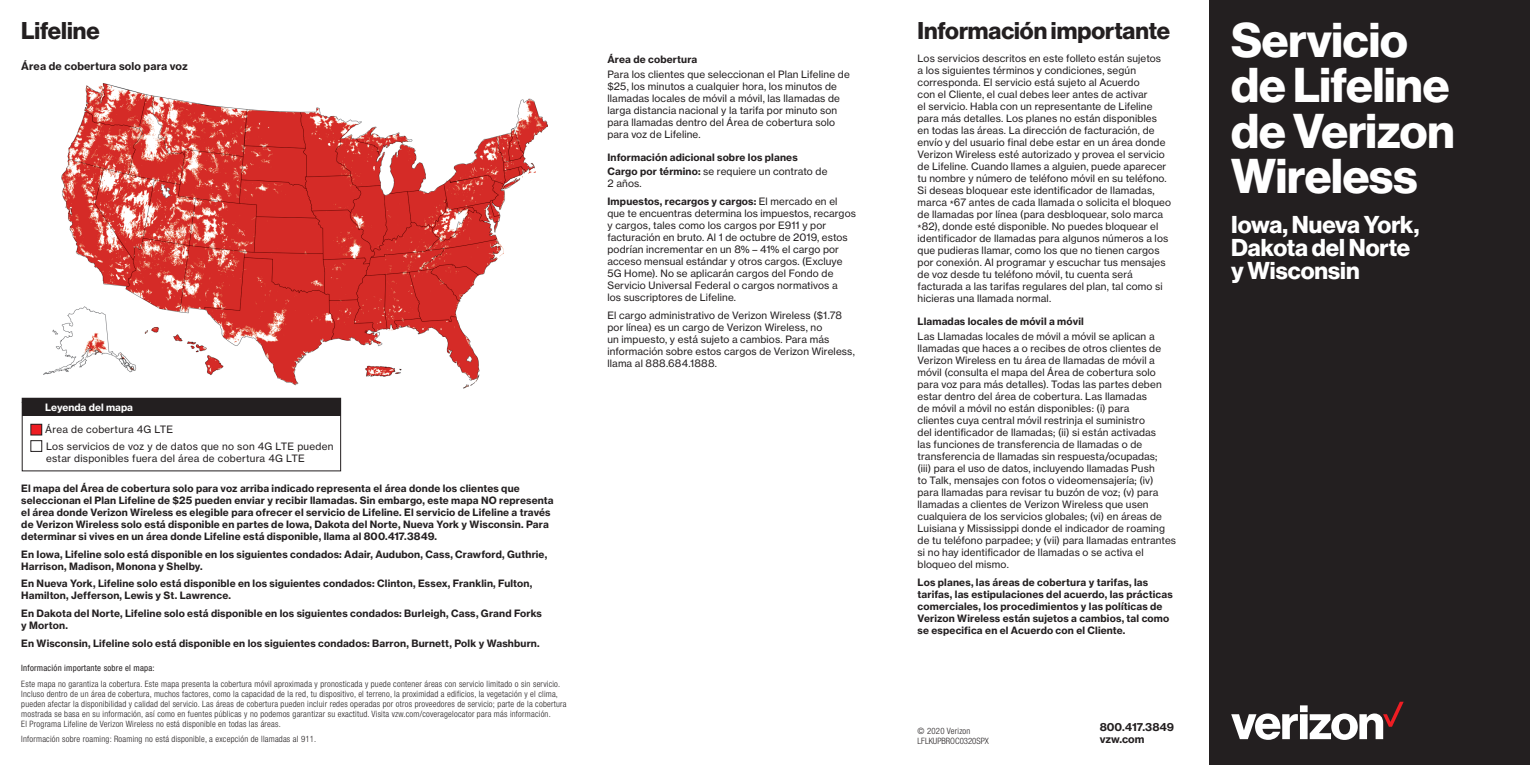
<style>
.page{position:relative;width:1530px;height:765px;background:#fff}
.page>*{position:absolute;margin:0;border:0;box-sizing:border-box;transform-origin:0 0}
.POD_mainHead{font:700 47.75px/45.4px "Verizon NHGDS";letter-spacing:-.005em;color:#fff}
.POD_mainHead-2{font:700 23.88px/22.8px "Verizon NHGDS";color:#fff}
.t1{font:700 23.75px "Verizon NHGDS";color:#231f20}
.t2{font:700 10.62px/12.8px "Verizon NHGTX";letter-spacing:.005em;color:#231f20}
.t3{font:10px/12px "Verizon NHGTX";letter-spacing:.015em;color:#231f20}
.t4{font:700 10px/12px "Verizon NHGTX";letter-spacing:.015em;color:#231f20}
.t5{font:700 10px "Verizon NHGTX";color:#fff}
.t6{font:300 condensed 8.75px/10px "Helvetica Neue LT Std";letter-spacing:.025em;color:#231f20}
.t7{font:condensed 8.75px "Helvetica Neue LT Std";letter-spacing:.025em;color:#231f20}
.t8{font:300 condensed 8.75px "Helvetica Neue LT Std";color:#231f20}
.s1{font-weight:700}
</style>
<div class="page">
<div style="left:1209px;top:0;width:321px;height:765px;background:#231f20"></div>
<svg style="left:1231px;top:702px;width:173px;height:38px"></svg>
<img style="left:43px;top:84px;width:504px;height:305px">
<div style="left:22px;top:398px;width:319px;height:18px;background:#231f20"></div>
<div style="left:22px;top:398px;width:319px;height:73px;border:1px solid #231f20"></div>
<hr style="left:22px;top:402px;width:172px;height:1px;background:#231f20">
<div style="left:31px;top:424px;width:11px;height:11px;background:#ee1d23"></div>
<div style="left:30px;top:424px;width:12px;height:11px;border:1px solid #231f20"></div>
<div style="left:30px;top:440px;width:12px;height:12px;border:1px solid #231f20"></div>
<p class="t1" style="left:21px;top:17px;width:80px">Lifeline</p>
<p class="t2" style="left:21px;top:60px;width:168px">Área de cobertura solo para voz</p>
<p class="t5" style="left:45px;top:401px;width:89px">Leyenda del mapa</p>
<p class="t3" style="left:46px;top:440px;width:289px">Los servicios de voz y de datos que no son 4G LTE pueden estar disponibles fuera del área de cobertura 4G LTE</p>
<p class="t3" style="left:45px;top:423px;width:129px">Área de cobertura 4G LTE</p>
<p class="t4" style="left:21px;top:482px;width:534px">El mapa del Área de cobertura solo para voz arriba indicado representa el área donde los clientes que seleccionan el Plan Lifeline de $25 pueden enviar y recibir llamadas. Sin embargo, este mapa NO representa el área donde Verizon Wireless es elegible para ofrecer el servicio de Lifeline. El servicio de Lifeline a través de Verizon Wireless solo está disponible en partes de Iowa, Dakota del Norte, Nueva York y Wisconsin. Para determinar si vives en un área donde Lifeline está disponible, llama al 800.417.3849.</p>
<p class="t4" style="left:21px;top:548px;width:527px">En Iowa, Lifeline solo está disponible en los siguientes condados: Adair, Audubon, Cass, Crawford, Guthrie,<br>Harrison, Madison, Monona y Shelby.</p>
<p class="t4" style="left:21px;top:578px;width:513px">En Nueva York, Lifeline solo está disponible en los siguientes condados: Clinton, Essex, Franklin, Fulton,<br>Hamilton, Jefferson, Lewis y St. Lawrence.</p>
<p class="t4" style="left:21px;top:607px;width:522px">En Dakota del Norte, Lifeline solo está disponible en los siguientes condados: Burleigh, Cass, Grand Forks y Morton.</p>
<p class="t4" style="left:21px;top:637px;width:520px">En Wisconsin, Lifeline solo está disponible en los siguientes condados: Barron, Burnett, Polk y Washburn.</p>
<p class="t7" style="left:21px;top:663px;width:135px">Información importante sobre el mapa:</p>
<p class="t6" style="left:21px;top:679px;width:547px">Este mapa no garantiza la cobertura. Este mapa presenta la cobertura móvil aproximada y pronosticada y puede contener áreas con servicio limitado o sin servicio.<br>Incluso dentro de un área de cobertura, muchos factores, como la capacidad de la red, tu dispositivo, el terreno, la proximidad a edificios, la vegetación y el clima, pueden afectar la disponibilidad y calidad del servicio. Las áreas de cobertura pueden incluir redes operadas por otros proveedores de servicio; parte de la cobertura mostrada se basa en su información, así como en fuentes públicas y no podemos garantizar su exactitud. Visita vzw.com/coveragelocator para más información.<br>El Programa Lifeline de Verizon Wireless no está disponible en todas las áreas.</p>
<p class="t6" style="left:21px;top:734px;width:297px">Información sobre roaming: Roaming no está disponible, a excepción de llamadas al 911.</p>
<p class="t4" style="left:608px;top:53px;width:91px">Área de cobertura</p>
<p class="t3" style="left:608px;top:68px;width:244px">Para los clientes que seleccionan el Plan Lifeline de $25, los minutos a cualquier hora, los minutos de llamadas locales de móvil a móvil, las llamadas de larga distancia nacional y la tarifa por minuto son para llamadas dentro del Área de cobertura solo para voz de Lifeline.</p>
<p class="t4" style="left:608px;top:151px;width:192px">Información adicional sobre los planes</p>
<p class="t3" style="left:608px;top:166px;width:221px"><span class="s1">Cargo por término:</span> se requiere un contrato de<br>2 años.</p>
<p class="t3" style="left:608px;top:195px;width:250px"><span class="s1">Impuestos, recargos y cargos:</span> El mercado en el que te encuentras determina los impuestos, recargos y cargos, tales como los cargos por E911 y por facturación en bruto. Al 1 de octubre de 2019, estos podrían incrementar en un 8% – 41% el cargo por acceso mensual estándar y otros cargos. (Excluye 5G Home). No se aplicarán cargos del Fondo de Servicio Universal Federal o cargos normativos a<br>los suscriptores de Lifeline.</p>
<p class="t3" style="left:608px;top:309px;width:249px">El cargo administrativo de Verizon Wireless ($1.78 por línea) es un cargo de Verizon Wireless, no<br>un impuesto, y está sujeto a cambios. Para más información sobre estos cargos de Verizon Wireless, llama al 888.684.1888.</p>
<p class="t1" style="left:918px;top:17px;width:254px">Información importante</p>
<p class="t3" style="left:918px;top:52px;width:255px">Los servicios descritos en este folleto están sujetos<br>a los siguientes términos y condiciones, según corresponda. El servicio está sujeto al Acuerdo<br>con el Cliente, el cual debes leer antes de activar<br>el servicio. Habla con un representante de Lifeline para más detalles. Los planes no están disponibles en todas las áreas. La dirección de facturación, de envío y del usuario final debe estar en un área donde Verizon Wireless esté autorizado y provea el servicio de Lifeline. Cuando llames a alguien, puede aparecer tu nombre y número de teléfono móvil en su teléfono.<br>Si deseas bloquear este identificador de llamadas, marca *67 antes de cada llamada o solicita el bloqueo de llamadas por línea (para desbloquear, solo marca *82), donde esté disponible. No puedes bloquear el identificador de llamadas para algunos números a los que pudieras llamar, como los que no tienen cargos por conexión. Al programar y escuchar tus mensajes de voz desde tu teléfono móvil, tu cuenta será facturada a las tarifas regulares del plan, tal como si hicieras una llamada normal.</p>
<p class="t4" style="left:918px;top:316px;width:168px">Llamadas locales de móvil a móvil</p>
<p class="t3" style="left:918px;top:330px;width:260px">Las Llamadas locales de móvil a móvil se aplican a llamadas que haces a o recibes de otros clientes de Verizon Wireless en tu área de llamadas de móvil a móvil (consulta el mapa del Área de cobertura solo para voz para más detalles). Todas las partes deben estar dentro del área de cobertura. Las llamadas<br>de móvil a móvil no están disponibles: (i) para<br>clientes cuya central móvil restrinja el suministro<br>del identificador de llamadas; (ii) si están activadas<br>las funciones de transferencia de llamadas o de transferencia de llamadas sin respuesta/ocupadas;<br>(iii) para el uso de datos, incluyendo llamadas Push<br>to Talk, mensajes con fotos o videomensajería; (iv) para llamadas para revisar tu buzón de voz; (v) para llamadas a clientes de Verizon Wireless que usen cualquiera de los servicios globales; (vi) en áreas de Luisiana y Mississippi donde el indicador de roaming de tu teléfono parpadee; y (vii) para llamadas entrantes si no hay identificador de llamadas o se activa el bloqueo del mismo.</p>
<p class="t4" style="left:918px;top:576px;width:257px">Los planes, las áreas de cobertura y tarifas, las tarifas, las estipulaciones del acuerdo, las prácticas comerciales, los procedimientos y las políticas de Verizon Wireless están sujetos a cambios, tal como se especifica en el Acuerdo con el Cliente.</p>
<p class="t6" style="left:918px;top:726px;width:54px">© 2020 Verizon</p>
<p class="t8" style="left:918px;top:736px;width:73px">LFLKUPBROC0320SPX</p>
<p class="t2" style="left:1100px;top:720px;width:76px">800.417.3849 vzw.com</p>
<p class="POD_mainHead" style="left:1231px;top:16px;width:225px">Servicio de Lifeline de Verizon<br>Wireless</p>
<p class="POD_mainHead-2" style="left:1231px;top:213px;width:190px">Iowa, Nueva York,<br>Dakota del Norte y Wisconsin</p>
</div>
